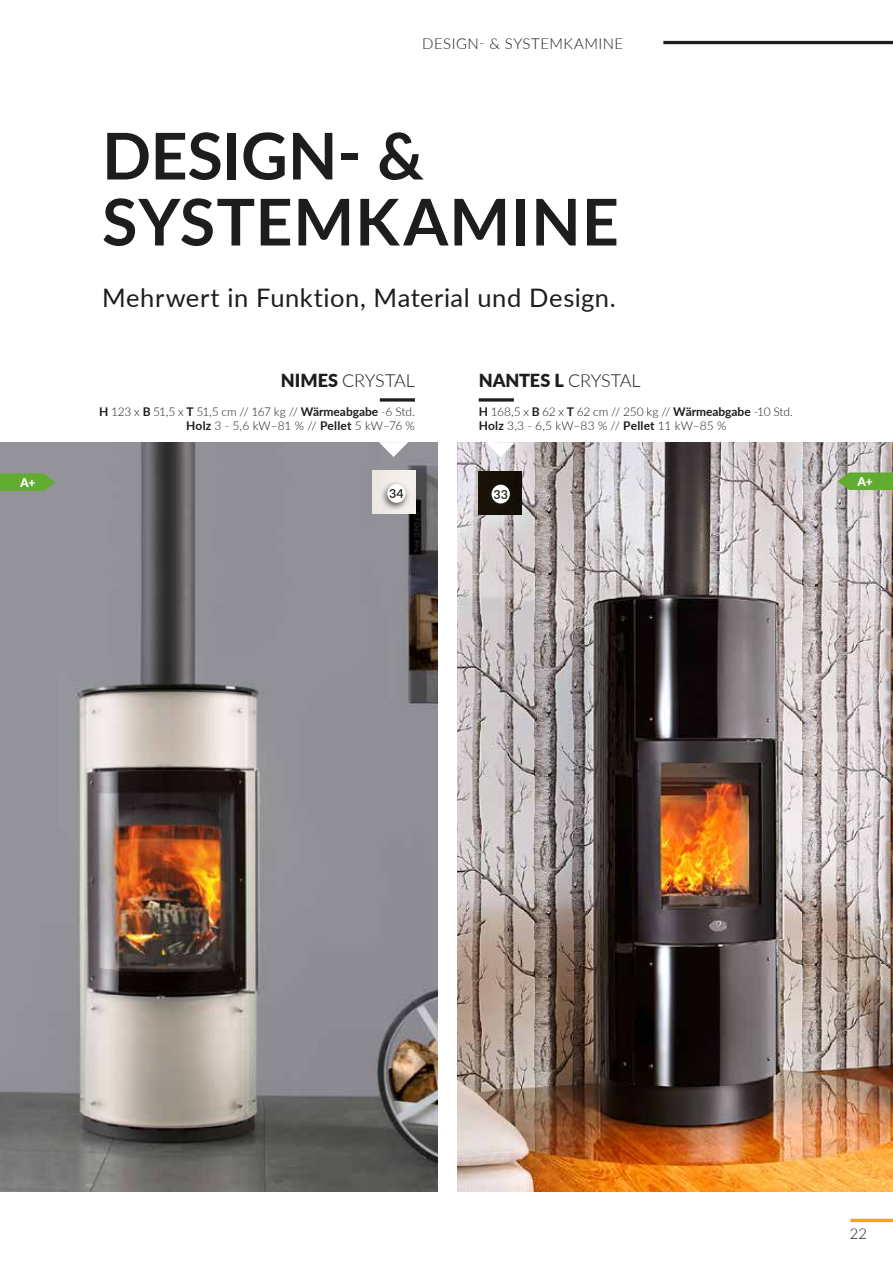
<style>
.page{position:relative;width:893px;height:1263px;background:#fff}
.page>*{position:absolute;margin:0;border:0;box-sizing:border-box;transform-origin:0 0}
.t1{font:700 64.5px/66px "Lato";letter-spacing:.015em;color:#1d1d1b}
.t2{font:25.5px "Lato";letter-spacing:.02em;color:#1d1d1b}
.t3{font:900 18px "Lato";color:#1d1d1b}
.t4{font:300 18px "Lato";letter-spacing:-.015em;color:#1d1d1b}
.t5{font:300 15px "Lato";letter-spacing:.03em;color:#1d1d1b}
.t6{font:600 12.45px "Lato";color:#1d1d1b}
.t7{font:300 12px/14.4px "Lato";letter-spacing:-.01em;color:#1d1d1b;text-align:right}
.t8{font:900 12px "Lato";color:#fff}
.s1{font-weight:900}
.s2{font-weight:700}
.s3{font-weight:300}
</style>
<div class="page">
<hr style="left:663px;top:41px;width:230px;height:3px;background:#1d1d1b">
<img style="left:457px;top:442px;width:436px;height:750px">
<img style="left:0;top:442px;width:438px;height:750px">
<svg style="left:379px;top:442px;width:29px;height:15px"></svg>
<svg style="left:486px;top:442px;width:29px;height:15px"></svg>
<svg style="left:838px;top:472px;width:55px;height:18px"></svg>
<img style="left:373px;top:470px;width:43px;height:43px">
<div style="left:380px;top:480px;width:30px;height:32px;background:#1d1d1b;opacity:.75"></div>
<div style="left:387px;top:484px;width:19px;height:19px;background:#fff;border-radius:50%"></div>
<img style="left:478px;top:471px;width:43px;height:43px">
<div style="left:484px;top:481px;width:31px;height:31px;background:#1d1d1b;opacity:.75"></div>
<div style="left:492px;top:485px;width:18px;height:18px;background:#fff;border-radius:50%"></div>
<hr style="left:850px;top:1219px;width:43px;height:3px;background:#f7a600">
<svg style="left:380px;top:398px;width:35px;height:4px"></svg>
<svg style="left:479px;top:398px;width:35px;height:4px"></svg>
<svg style="left:0;top:473px;width:55px;height:18px"></svg>
<p class="t5" style="left:422px;top:33px;width:203px">DESIGN- &amp; SYSTEMKAMINE</p>
<h1 class="t1" style="left:102px;top:120px;width:518px">DESIGN- &amp;<br>SYSTEMKAMINE</h1>
<h2 class="t2" style="left:102px;top:279px;width:515px">Mehrwert in Funktion, Material und Design.</h2>
<h3 class="t4" style="left:281px;top:368px;width:136px"><span class="s1">NIMES</span> CRYSTAL</h3>
<p class="t7" style="left:99px;top:404px;width:317px"><span class="s2">H</span> 123 x <span class="s2">B</span> 51,5 x <span class="s2">T</span> 51,5 cm // 167 kg // <span class="s2">Wärmeabgabe</span> -6 Std.<br><span class="s2">Holz</span> 3 - 5,6 kW–81 % // <span class="s2">Pellet</span> 5 kW–76 %</p>
<h3 class="t3" style="left:479px;top:366px;width:164px">NANTES L <span class="s3">CRYSTAL</span></h3>
<p class="t7" style="left:479px;top:404px;width:316px;text-align:left"><span class="s2">H</span> 168,5 x <span class="s2">B</span> 62 x <span class="s2">T</span> 62 cm // 250 kg // <span class="s2">Wärmeabgabe</span> -10 Std.<br><span class="s2">Holz</span> 3,3 - 6,5 kW–83 % // <span class="s2">Pellet</span> 11 kW–85 %</p>
<p class="t6" style="left:389px;top:485px;width:16px">34</p>
<p class="t6" style="left:493px;top:485px;width:16px">33</p>
<p class="t8" style="left:858px;top:473px;width:17px">A+</p>
<p class="t5" style="left:850px;top:1223px;width:19px">22</p>
</div>
